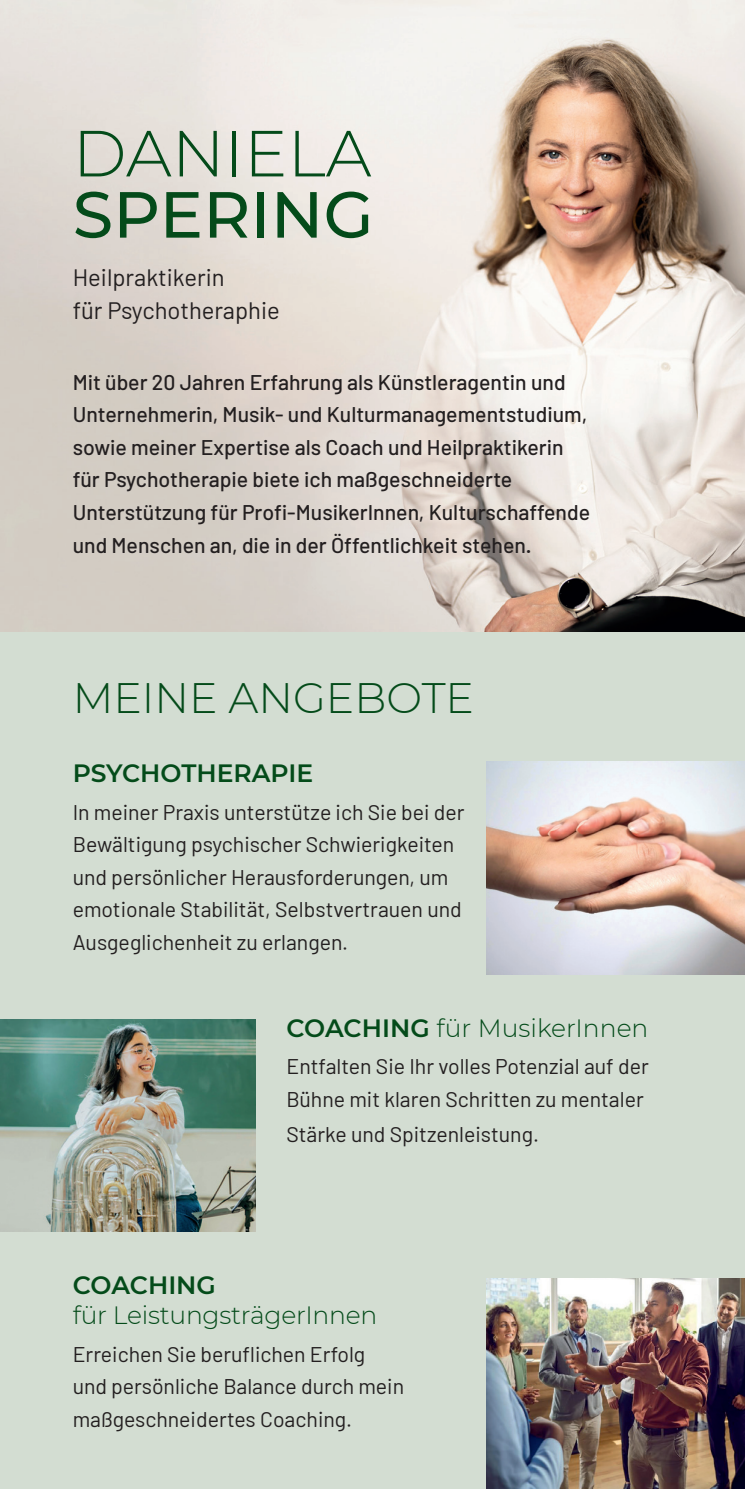
<style>
.page{position:relative;width:745px;height:1489px;background:#fff}
.page>*{position:absolute;margin:0;border:0;box-sizing:border-box;transform-origin:0 0}
.t1{font:300 65px "Montserrat";color:#044b1a}
.t2{font:500 65px "Montserrat";color:#044b1a}
.t3{font:300 42.5px "Montserrat";color:#044b1a}
.t4{font:300 25px "Montserrat";letter-spacing:-.01em;color:#044b1a}
.t5{font:600 25px "Montserrat";color:#044b1a}
.t6{font:23.75px/32.5px "Barlow";color:#231f20}
.t7{font:21.25px/32.5px "Barlow";color:#231f20}
.t8{font:500 21.25px/32.5px "Barlow";color:#231f20}
.s1{font-weight:600}
</style>
<div class="page">
<div style="left:0;top:631px;width:744px;height:857px;background:#d3ddd2"></div>
<img style="left:486px;top:1278px;width:258px;height:210px">
<img style="left:0;top:1019px;width:255px;height:212px">
<img style="left:0;top:0;width:744px;height:631px">
<img style="left:486px;top:761px;width:258px;height:213px">
<h1 class="t1" style="left:73px;top:109px;width:300px">DANIELA</h1>
<h1 class="t2" style="left:73px;top:169px;width:302px">SPERING</h1>
<p class="t6" style="left:73px;top:259px;width:208px">Heilpraktikerin<br>für Psychotheraphie</p>
<p class="t8" style="left:73px;top:365px;width:518px">Mit über 20 Jahren Erfahrung als Künstleragentin und Unternehmerin, Musik- und Kulturmanagementstudium, sowie meiner Expertise als Coach und Heilpraktikerin für Psychotherapie biete ich maßgeschneiderte Unterstützung für Profi-MusikerInnen, Kulturschaffende und Menschen an, die in der Öffentlichkeit stehen.</p>
<h2 class="t3" style="left:73px;top:669px;width:402px">MEINE ANGEBOTE</h2>
<p class="t5" style="left:73px;top:755px;width:242px">PSYCHOTHERAPIE</p>
<p class="t7" style="left:73px;top:794px;width:393px">In meiner Praxis unterstütze ich Sie bei der Bewältigung psychischer Schwierigkeiten und persönlicher Herausforderungen, um emotionale Stabilität, Selbstvertrauen und Ausgeglichenheit zu erlangen.</p>
<p class="t4" style="left:286px;top:1010px;width:363px"><span class="s1">COACHING</span> für MusikerInnen</p>
<p class="t7" style="left:286px;top:1048px;width:363px">Entfalten Sie Ihr volles Potenzial auf der<br>Bühne mit klaren Schritten zu mentaler</p>
<p class="t7" style="left:286px;top:1116px;width:254px">Stärke und Spitzenleistung.</p>
<p class="t5" style="left:73px;top:1267px;width:145px">COACHING</p>
<p class="t4" style="left:73px;top:1298px;width:306px">für LeistungsträgerInnen</p>
<p class="t7" style="left:73px;top:1335px;width:333px">Erreichen Sie beruflichen Erfolg und persönliche Balance durch mein maßgeschneidertes Coaching.</p>
</div>
